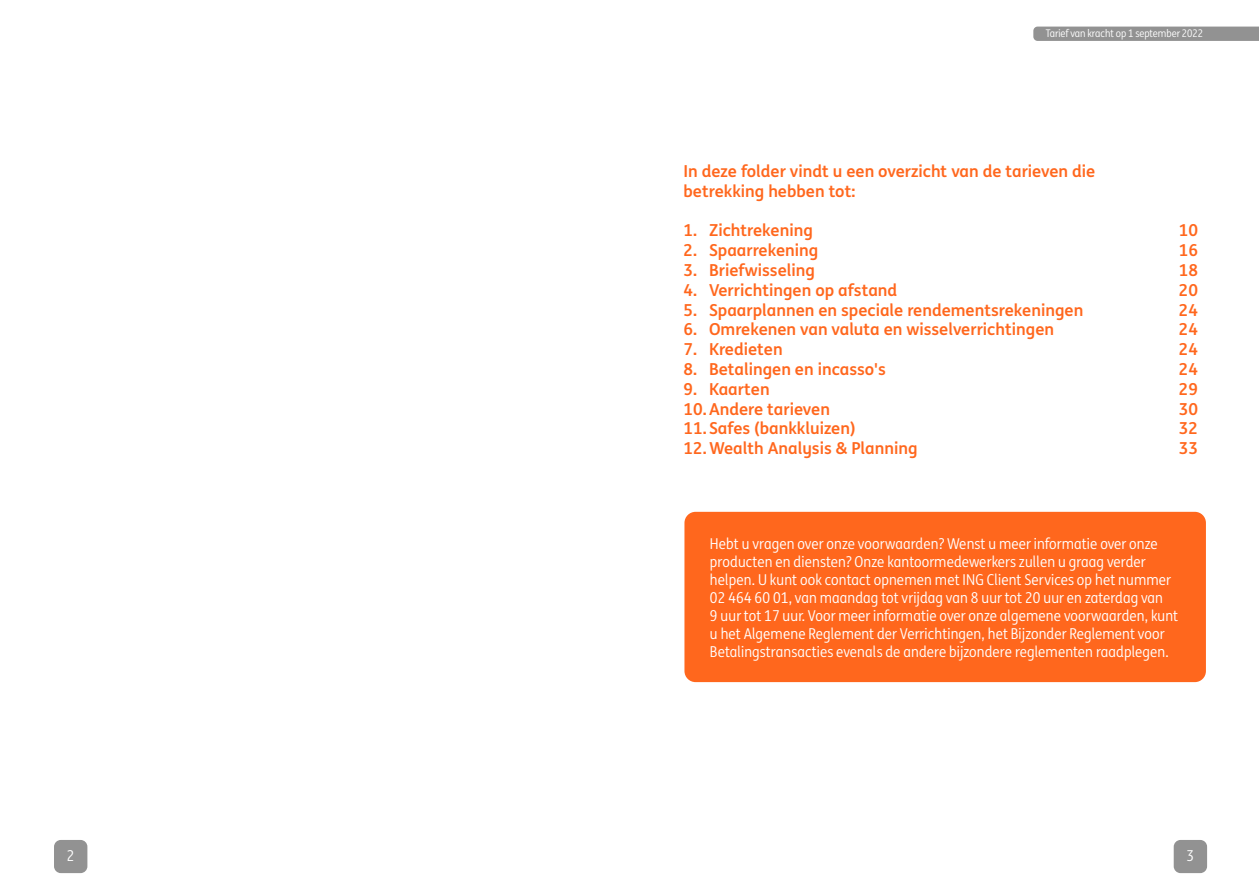
<style>
.page{position:relative;width:1259px;height:893px;background:#fff}
.page>*{position:absolute;margin:0;border:0;box-sizing:border-box;transform-origin:0 0}
.t1{font:700 16.5px/19.8px "ING Me";color:#ff671d}
.t2{font:15px/18px "ING Me Narrow";letter-spacing:.01em;color:#fff}
.t3{font:10.5px "ING Me Narrow";color:#fff}
</style>
<div class="page">
<div style="left:684px;top:512px;width:522px;height:170px;background:#ff671d;border-radius:11px"></div>
<div style="left:1173px;top:840px;width:34px;height:33px;background:#929292;border-radius:7px"></div>
<div style="left:1033px;top:27px;width:226px;height:14px;background:#929292"></div>
<div style="left:54px;top:840px;width:33px;height:33px;background:#929292;border-radius:7px"></div>
<p class="t2" style="left:67px;top:846px;width:9px">2</p>
<p class="t3" style="left:1046px;top:26px;width:159px">Tarief van kracht op 1 september 2022</p>
<p class="t1" style="left:683px;top:160px;width:413px">In deze folder vindt u een overzicht van de tarieven die betrekking hebben tot:</p>
<p class="t1" style="left:683px;top:220px;width:131px">1. Zichtrekening</p>
<p class="t1" style="left:1179px;top:220px;width:21px">10</p>
<p class="t1" style="left:683px;top:239px;width:136px">2. Spaarrekening</p>
<p class="t1" style="left:1179px;top:239px;width:21px">16</p>
<p class="t1" style="left:683px;top:259px;width:133px">3. Briefwisseling</p>
<p class="t1" style="left:1179px;top:259px;width:21px">18</p>
<p class="t1" style="left:683px;top:279px;width:215px">4. Verrichtingen op afstand</p>
<p class="t1" style="left:1179px;top:279px;width:21px">20</p>
<p class="t1" style="left:683px;top:299px;width:401px">5. Spaarplannen en speciale rendementsrekeningen</p>
<p class="t1" style="left:1179px;top:299px;width:21px">24</p>
<p class="t1" style="left:683px;top:319px;width:372px">6. Omrekenen van valuta en wisselverrichtingen</p>
<p class="t1" style="left:1179px;top:319px;width:21px">24</p>
<p class="t1" style="left:683px;top:338px;width:101px">7. Kredieten</p>
<p class="t1" style="left:1179px;top:338px;width:21px">24</p>
<p class="t1" style="left:683px;top:358px;width:204px">8. Betalingen en incasso's</p>
<p class="t1" style="left:1179px;top:358px;width:21px">24</p>
<p class="t1" style="left:683px;top:378px;width:88px">9. Kaarten</p>
<p class="t1" style="left:1179px;top:378px;width:21px">29</p>
<p class="t1" style="left:683px;top:398px;width:148px">10.Andere tarieven</p>
<p class="t1" style="left:1179px;top:398px;width:21px">30</p>
<p class="t1" style="left:683px;top:418px;width:174px">11. Safes (bankkluizen)</p>
<p class="t1" style="left:1179px;top:418px;width:21px">32</p>
<p class="t1" style="left:683px;top:437px;width:235px">12.Wealth Analysis &amp; Planning</p>
<p class="t1" style="left:1179px;top:437px;width:21px">33</p>
<p class="t2" style="left:710px;top:534px;width:469px">Hebt u vragen over onze voorwaarden? Wenst u meer informatie over onze producten en diensten? Onze kantoormedewerkers zullen u graag verder helpen. U kunt ook contact opnemen met ING Client Services op het nummer 02 464 60 01, van maandag tot vrijdag van 8 uur tot 20 uur en zaterdag van<br>9 uur tot 17 uur. Voor meer informatie over onze algemene voorwaarden, kunt u het Algemene Reglement der Verrichtingen, het Bijzonder Reglement voor Betalingstransacties evenals de andere bijzondere reglementen raadplegen.</p>
<p class="t2" style="left:1186px;top:846px;width:9px">3</p>
</div>
